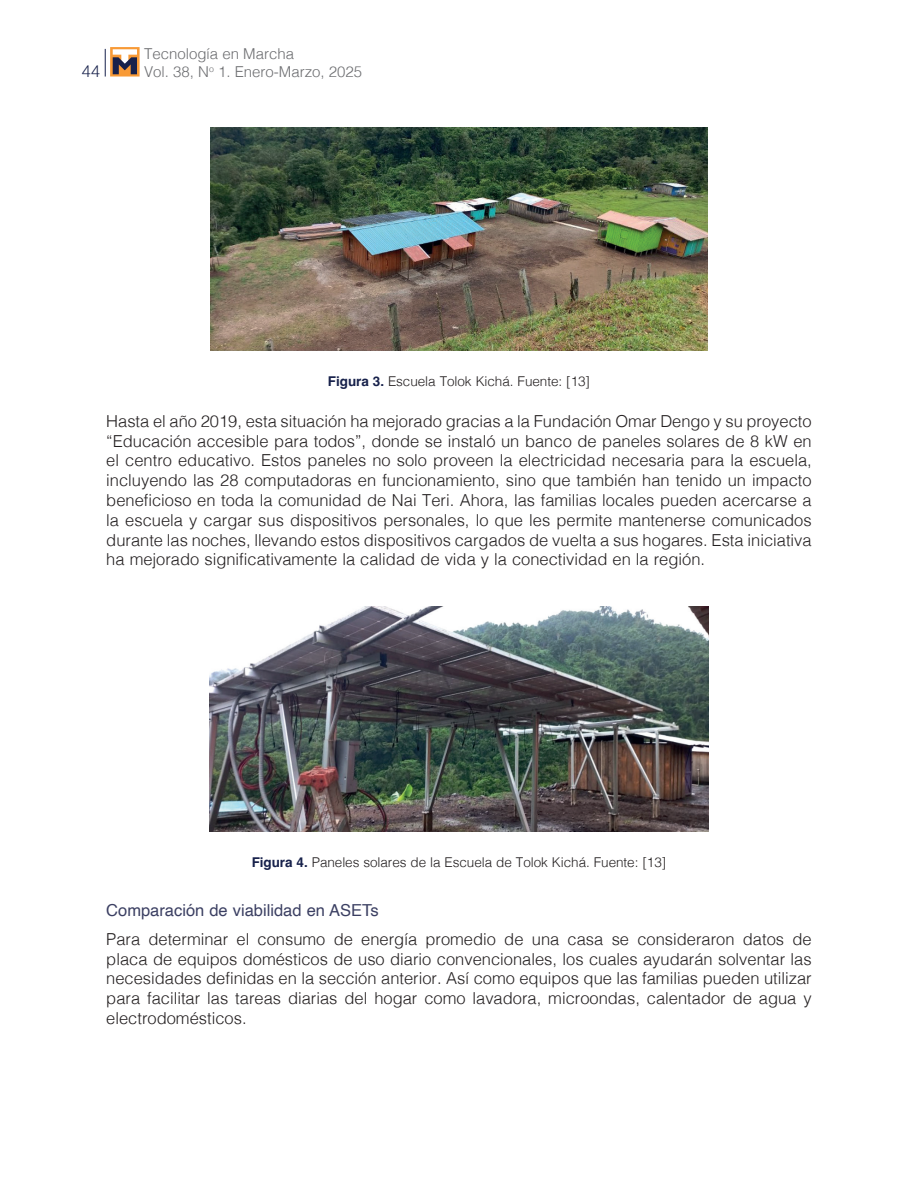
<style>
.page{position:relative;width:918px;height:1188px;background:#fff}
.page>*{position:absolute;margin:0;border:0;box-sizing:border-box;transform-origin:0 0}
.t1{font:300 16.5px/19.8px "Helvetica";color:#231f20;text-align:justify}
.t2{font:16.5px "Helvetica";color:#3b3f62}
.t3{font:300 16.5px "Helvetica Neue";color:#17214b}
.t4{font:300 15px/18px "Helvetica";color:#6c6d70}
.t5{font:300 13.5px "Helvetica";letter-spacing:-.005em;color:#231f20}
.s1{font-weight:700;color:#17214b}
</style>
<div class="page">
<svg style="left:105px;top:49px;width:1px;height:28px"></svg>
<svg style="left:110px;top:47px;width:30px;height:30px"></svg>
<svg style="left:113px;top:49px;width:24px;height:25px"></svg>
<img style="left:211px;top:128px;width:496px;height:223px">
<img style="left:209px;top:607px;width:500px;height:225px">
<p class="t3" style="left:82px;top:57px;width:20px">44</p>
<p class="t4" style="left:144px;top:43px;width:220px">Tecnología en Marcha<br>Vol. 38, N<sup>o</sup> 1. Enero-Marzo, 2025</p>
<p class="t5" style="left:328px;top:369px;width:264px"><span class="s1">Figura 3.</span> Escuela Tolok Kichá. Fuente: [13]</p>
<p class="t1" style="left:106px;top:410px;width:707px">Hasta el año 2019, esta situación ha mejorado gracias a la Fundación Omar Dengo y su proyecto “Educación accesible para todos”, donde se instaló un banco de paneles solares de 8 kW en el centro educativo. Estos paneles no solo proveen la electricidad necesaria para la escuela, incluyendo las 28 computadoras en funcionamiento, sino que también han tenido un impacto beneficioso en toda la comunidad de Nai Teri. Ahora, las familias locales pueden acercarse a la escuela y cargar sus dispositivos personales, lo que les permite mantenerse comunicados durante las noches, llevando estos dispositivos cargados de vuelta a sus hogares. Esta iniciativa ha mejorado significativamente la calidad de vida y la conectividad en la región.</p>
<p class="t5" style="left:252px;top:851px;width:416px"><span class="s1">Figura 4.</span> Paneles solares de la Escuela de Tolok Kichá. Fuente: [13]</p>
<p class="t2" style="left:106px;top:898px;width:274px">Comparación de viabilidad en ASETs</p>
<p class="t1" style="left:106px;top:928px;width:707px">Para determinar el consumo de energía promedio de una casa se consideraron datos de placa de equipos domésticos de uso diario convencionales, los cuales ayudarán solventar las necesidades definidas en la sección anterior. Así como equipos que las familias pueden utilizar para facilitar las tareas diarias del hogar como lavadora, microondas, calentador de agua y electrodomésticos.</p>
</div>
